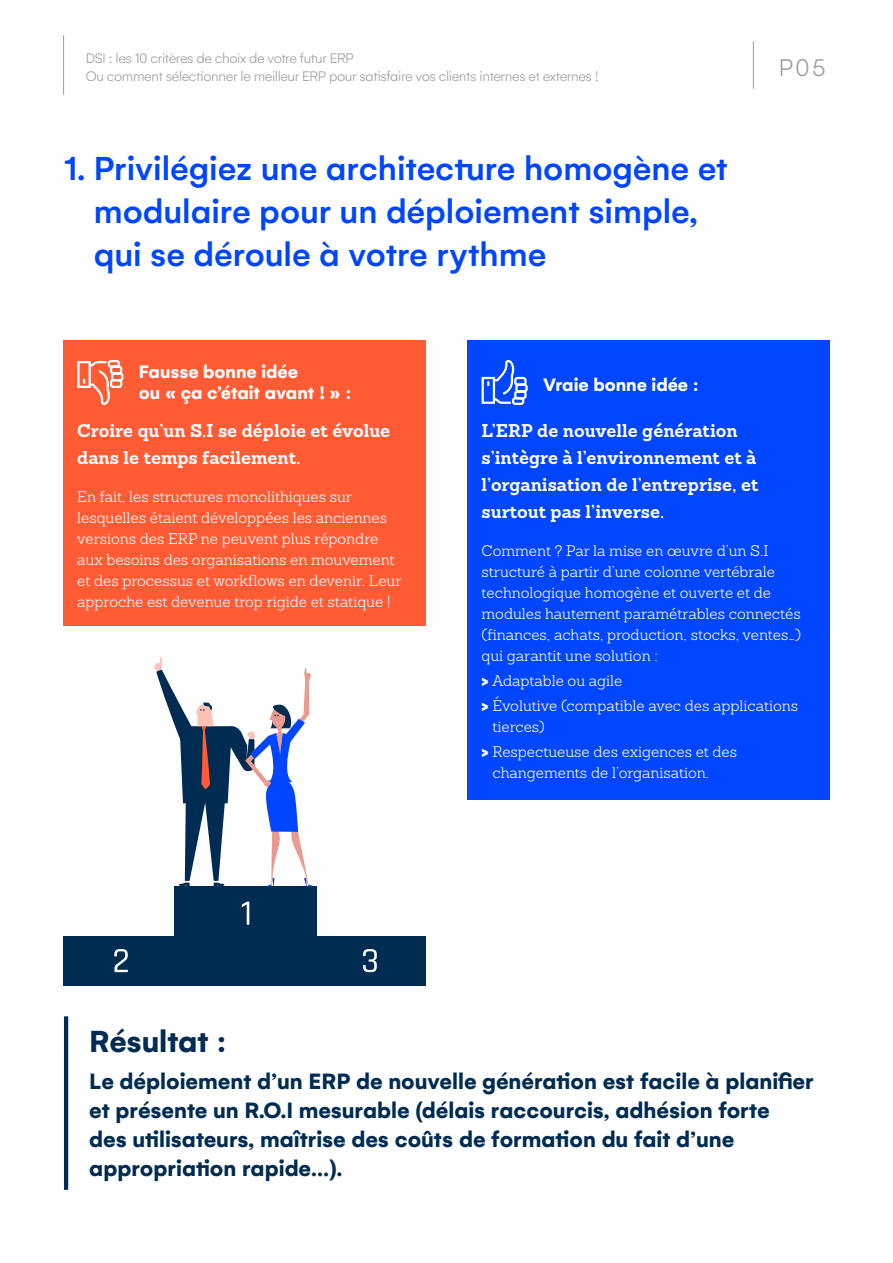
<style>
.page{position:relative;width:893px;height:1263px;background:#fff}
.page>*{position:absolute;margin:0;border:0;box-sizing:border-box;transform-origin:0 0}
.EB_-_Titre{font:500 36px/43.2px "Gelion";color:#0046fe}
.Titre{font:700 33px "Gelion";color:#002c52}
.t1{font:300 26.1px "Gelion";color:#9d9d9c}
.EB_-_Paragraphe{font:700 24px/28.8px "Gelion";color:#002c52}
.EB_-_Paragraphe_fin{font:700 19.5px/21px "Gelion";color:#fff}
.EB_-_Paragraphe_fin-2{font:700 18px/27px "Sanchez";color:#fff}
.EB_-_Paragraphe_fin-3{font:300 15px/21px "Sanchez";color:#fff}
.t2{font:300 15px/18px "Gelion";letter-spacing:-.025em;color:#9d9d9c}
.s1{font-family:"Gelion";font-weight:700;font-size:18px}
</style>
<div class="page">
<hr style="left:753px;top:41px;width:1px;height:48px;background:#9d9d9c">
<hr style="left:63px;top:35px;width:1px;height:60px;background:#9d9d9c">
<div style="left:467px;top:340px;width:362px;height:459px;background:#0046fe"></div>
<div style="left:63px;top:340px;width:362px;height:286px;background:#ff5c35"></div>
<svg style="left:481px;top:359px;width:47px;height:46px"></svg>
<svg style="left:77px;top:359px;width:47px;height:46px"></svg>
<hr style="left:64px;top:1016px;width:4px;height:174px;background:#002c52">
<div style="left:174px;top:886px;width:143px;height:50px;background:#002c52"></div>
<div style="left:63px;top:936px;width:362px;height:49px;background:#002c52"></div>
<svg style="left:242px;top:902px;width:7px;height:23px"></svg>
<svg style="left:114px;top:949px;width:14px;height:23px"></svg>
<svg style="left:363px;top:949px;width:14px;height:23px"></svg>
<svg style="left:154px;top:657px;width:159px;height:229px"></svg>
<p class="t2" style="left:86px;top:50px;width:514px">DSI : les 10 critères de choix de votre futur ERP<br>Ou comment sélectionner le meilleur ERP pour satisfaire vos clients internes et externes !</p>
<p class="EB_-_Titre" style="left:94px;top:146px;width:635px;text-indent:-30px">1. Privilégiez une architecture homogène et modulaire pour un déploiement simple, qui se déroule à votre rythme</p>
<p class="EB_-_Paragraphe_fin" style="left:139px;top:361px;width:214px">Fausse bonne idée<br>ou « ça c’était avant ! » :</p>
<p class="EB_-_Paragraphe_fin" style="left:543px;top:374px;width:157px">Vraie bonne idée :</p>
<h3 class="t1" style="left:779px;top:53px;width:49px">P05</h3>
<p class="EB_-_Paragraphe_fin-2" style="left:77px;top:417px;width:314px">Croire qu’un S.I se déploie et évolue dans le temps facilement.</p>
<p class="EB_-_Paragraphe_fin-3" style="left:77px;top:486px;width:326px">En fait, les structures monolithiques sur lesquelles étaient développées les anciennes versions des ERP ne peuvent plus répondre aux besoins des organisations en mouvement et des processus et workflows en devenir. Leur approche est devenue trop rigide et statique !</p>
<p class="EB_-_Paragraphe_fin-2" style="left:482px;top:417px;width:278px">L’ERP de nouvelle génération s’intègre à l’environnement et à l’organisation de l’entreprise, et surtout pas l’inverse.</p>
<p class="EB_-_Paragraphe_fin-3" style="left:482px;top:540px;width:321px">Comment ? Par la mise en œuvre d’un S.I structuré à partir d’une colonne vertébrale technologique homogène et ouverte et de modules hautement paramétrables connectés (finances, achats, production, stocks, ventes…) qui garantit une solution :</p>
<p class="EB_-_Paragraphe_fin-3" style="left:482px;top:670px;width:142px"><span class="s1">&gt;</span> Adaptable ou agile</p>
<p class="EB_-_Paragraphe_fin-3" style="left:493px;top:695px;width:307px;text-indent:-11px"><span class="s1">&gt;</span> Évolutive (compatible avec des applications tierces)</p>
<p class="EB_-_Paragraphe_fin-3" style="left:493px;top:741px;width:246px;text-indent:-11px"><span class="s1">&gt;</span> Respectueuse des exigences et des changements de l’organisation.</p>
<p class="Titre" style="left:89px;top:1020px;width:139px">Résultat :</p>
<p class="EB_-_Paragraphe" style="left:89px;top:1067px;width:726px">Le déploiement d’un ERP de nouvelle génération est facile à planifier et présente un R.O.I mesurable (délais raccourcis, adhésion forte<br>des utilisateurs, maîtrise des coûts de formation du fait d’une appropriation rapide…).</p>
</div>
